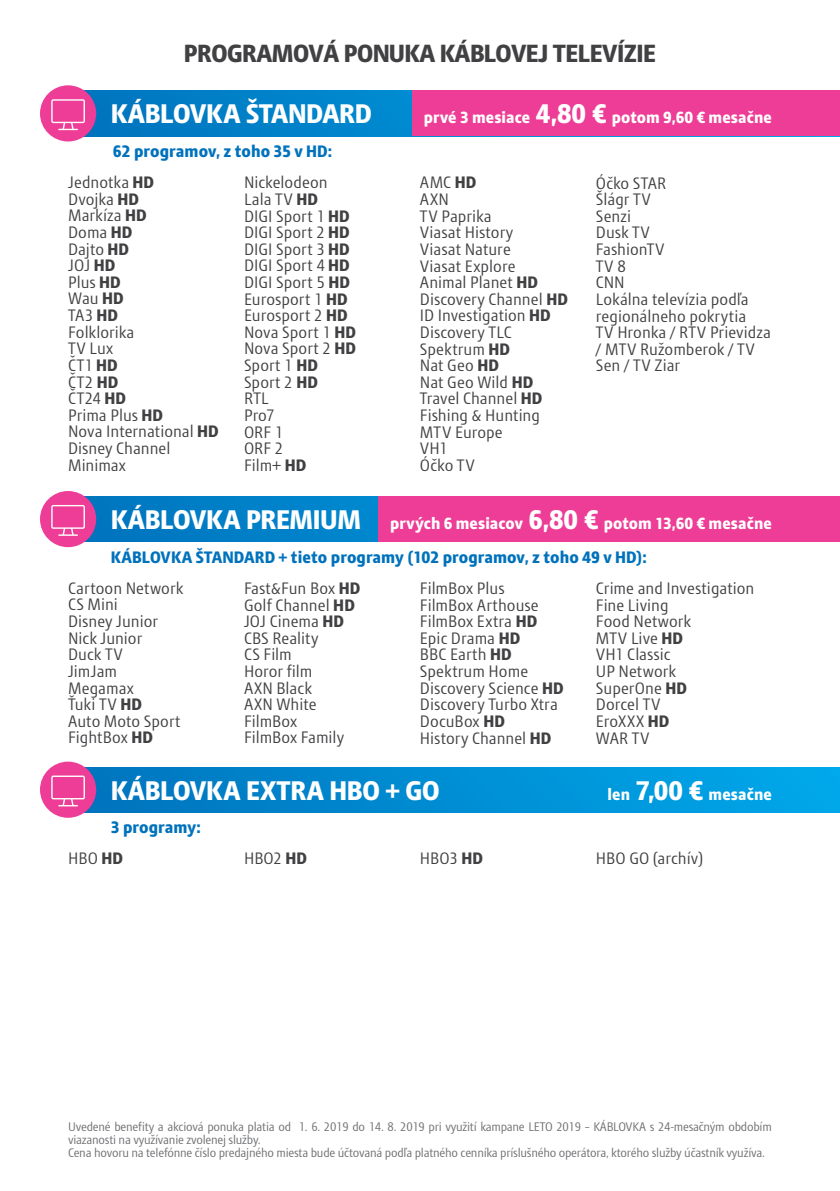
<style>
.page{position:relative;width:840px;height:1191px;background:#fff}
.page>*{position:absolute;margin:0;border:0;box-sizing:border-box;transform-origin:0 0}
.t1{font:800 26px "Modena";letter-spacing:-.01em;color:#fff}
.t2{font:800 24px "Modena";letter-spacing:-.02em;color:#414042}
.t3{font:16px/16.6px "Modena";color:#414042}
.t4{font:800 16px "Modena";letter-spacing:.005em;color:#0072bc}
.t5{font:800 15.6px "Modena";letter-spacing:.005em;color:#fff}
.t6{font:12px/13px "Modena";letter-spacing:-.02em;color:#6d6e71}
.s1{font-size:26px}
.s2{font-weight:800}
</style>
<div class="page">
<div style="left:68px;top:91px;width:771px;height:45px;background:#0080c7"></div>
<div style="left:40px;top:85px;width:56px;height:56px;background:#ee3d96;border-radius:50%"></div>
<svg style="left:51px;top:99px;width:34px;height:31px"></svg>
<div style="left:412px;top:91px;width:427px;height:45px;background:#ee3d96"></div>
<div style="left:68px;top:496px;width:771px;height:46px;background:#007fc6"></div>
<div style="left:40px;top:491px;width:56px;height:56px;background:#ee3d96;border-radius:50%"></div>
<svg style="left:51px;top:505px;width:34px;height:31px"></svg>
<div style="left:379px;top:496px;width:460px;height:46px;background:#ee3d96"></div>
<div style="left:68px;top:767px;width:771px;height:45px;background:linear-gradient(to right,#0173bc,#00a9eb)"></div>
<div style="left:40px;top:761px;width:56px;height:56px;background:#ee3d96;border-radius:50%"></div>
<svg style="left:51px;top:775px;width:34px;height:31px"></svg>
<p class="t2" style="left:184px;top:38px;width:473px">PROGRAMOVÁ PONUKA KÁBLOVEJ TELEVÍZIE</p>
<p class="t1" style="left:111px;top:98px;width:262px">KÁBLOVKA ŠTANDARD</p>
<p class="t4" style="left:113px;top:141px;width:221px">62 programov, z toho 35 v HD:</p>
<p class="t5" style="left:423px;top:108px;width:349px">prvé 3 mesiace <span class="s1">4,80 €</span> potom 9,60 € mesačne</p>
<p class="t3" style="left:68px;top:174px;width:152px">Jednotka <span class="s2">HD<br></span>Dvojka <span class="s2">HD<br></span>Markíza <span class="s2">HD<br></span>Doma <span class="s2">HD<br></span>Dajto <span class="s2">HD<br></span>JOJ <span class="s2">HD<br></span>Plus <span class="s2">HD<br></span>Wau <span class="s2">HD<br></span>TA3 <span class="s2">HD<br></span>Folklorika<br>TV Lux<br>ČT1 <span class="s2">HD<br></span>ČT2 <span class="s2">HD<br></span>ČT24 <span class="s2">HD<br></span>Prima Plus <span class="s2">HD<br></span>Nova International <span class="s2">HD<br></span>Disney Channel<br>Minimax</p>
<p class="t3" style="left:244px;top:174px;width:113px">Nickelodeon<br>Lala TV <span class="s2">HD<br></span>DIGI Sport 1 <span class="s2">HD<br></span>DIGI Sport 2 <span class="s2">HD<br></span>DIGI Sport 3 <span class="s2">HD<br></span>DIGI Sport 4 <span class="s2">HD<br></span>DIGI Sport 5 <span class="s2">HD<br></span>Eurosport 1 <span class="s2">HD<br></span>Eurosport 2 <span class="s2">HD<br></span>Nova Sport 1 <span class="s2">HD<br></span>Nova Sport 2 <span class="s2">HD<br></span>Sport 1 <span class="s2">HD<br></span>Sport 2 <span class="s2">HD<br></span>RTL<br>Pro7<br>ORF 1<br>ORF 2<br>Film+ <span class="s2">HD</span></p>
<p class="t3" style="left:420px;top:174px;width:149px">AMC <span class="s2">HD<br></span>AXN<br>TV Paprika<br>Viasat History<br>Viasat Nature<br>Viasat Explore<br>Animal Planet <span class="s2">HD<br></span>Discovery Channel <span class="s2">HD<br></span>ID Investigation <span class="s2">HD<br></span>Discovery TLC<br>Spektrum <span class="s2">HD<br></span>Nat Geo <span class="s2">HD<br></span>Nat Geo Wild <span class="s2">HD<br></span>Travel Channel <span class="s2">HD<br></span>Fishing &amp; Hunting<br>MTV Europe<br>VH1<br>Óčko TV</p>
<p class="t3" style="left:595px;top:174px;width:177px">Óčko STAR<br>Šlágr TV<br>Senzi<br>Dusk TV<br>FashionTV<br>TV 8<br>CNN<br>Lokálna televízia podľa regionálneho pokrytia<br>TV Hronka / RTV Prievidza / MTV Ružomberok / TV<br>Sen / TV Ziar</p>
<p class="t1" style="left:111px;top:503px;width:251px">KÁBLOVKA PREMIUM</p>
<p class="t4" style="left:111px;top:547px;width:537px">KÁBLOVKA ŠTANDARD + tieto programy (102 programov, z toho 49 v HD):</p>
<p class="t5" style="left:390px;top:514px;width:383px">prvých 6 mesiacov <span class="s1">6,80 €</span> potom 13,60 € mesačne</p>
<p class="t3" style="left:68px;top:579px;width:117px">Cartoon Network<br>CS Mini<br>Disney Junior<br>Nick Junior<br>Duck TV<br>JimJam<br>Megamax<br>Ťuki TV <span class="s2">HD<br></span>Auto Moto Sport<br>FightBox <span class="s2">HD</span></p>
<p class="t3" style="left:244px;top:580px;width:118px">Fast&amp;Fun Box <span class="s2">HD<br></span>Golf Channel <span class="s2">HD<br></span>JOJ Cinema <span class="s2">HD<br></span>CBS Reality<br>CS Film<br>Horor film<br>AXN Black<br>AXN White<br>FilmBox<br>FilmBox Family</p>
<p class="t3" style="left:420px;top:580px;width:145px">FilmBox Plus<br>FilmBox Arthouse<br>FilmBox Extra <span class="s2">HD<br></span>Epic Drama <span class="s2">HD<br></span>BBC Earth <span class="s2">HD<br></span>Spektrum Home<br>Discovery Science <span class="s2">HD<br></span>Discovery Turbo Xtra<br>DocuBox <span class="s2">HD<br></span>History Channel <span class="s2">HD</span></p>
<p class="t3" style="left:595px;top:580px;width:160px">Crime and Investigation<br>Fine Living<br>Food Network<br>MTV Live <span class="s2">HD<br></span>VH1 Classic<br>UP Network<br>SuperOne <span class="s2">HD<br></span>Dorcel TV<br>EroXXX <span class="s2">HD<br></span>WAR TV</p>
<p class="t1" style="left:111px;top:774px;width:330px">KÁBLOVKA EXTRA HBO + GO</p>
<p class="t4" style="left:111px;top:817px;width:92px">3 programy:</p>
<p class="t5" style="left:607px;top:784px;width:166px">len <span class="s1">7,00 €</span> mesačne</p>
<p class="t3" style="left:68px;top:850px;width:56px">HBO <span class="s2">HD</span></p>
<p class="t3" style="left:244px;top:850px;width:64px">HBO2 <span class="s2">HD</span></p>
<p class="t3" style="left:420px;top:850px;width:65px">HBO3 <span class="s2">HD</span></p>
<p class="t3" style="left:595px;top:850px;width:109px">HBO GO (archív)</p>
<p class="t6" style="left:68px;top:1120px;width:704px">Uvedené benefity a akciová ponuka platia od 1. 6. 2019 do 14. 8. 2019 pri využití kampane LETO 2019 – KÁBLOVKA s 24-mesačným obdobím viazanosti na využívanie zvolenej služby.<br>Cena hovoru na telefónne číslo predajného miesta bude účtovaná podľa platného cenníka príslušného operátora, ktorého služby účastník využíva.</p>
</div>
